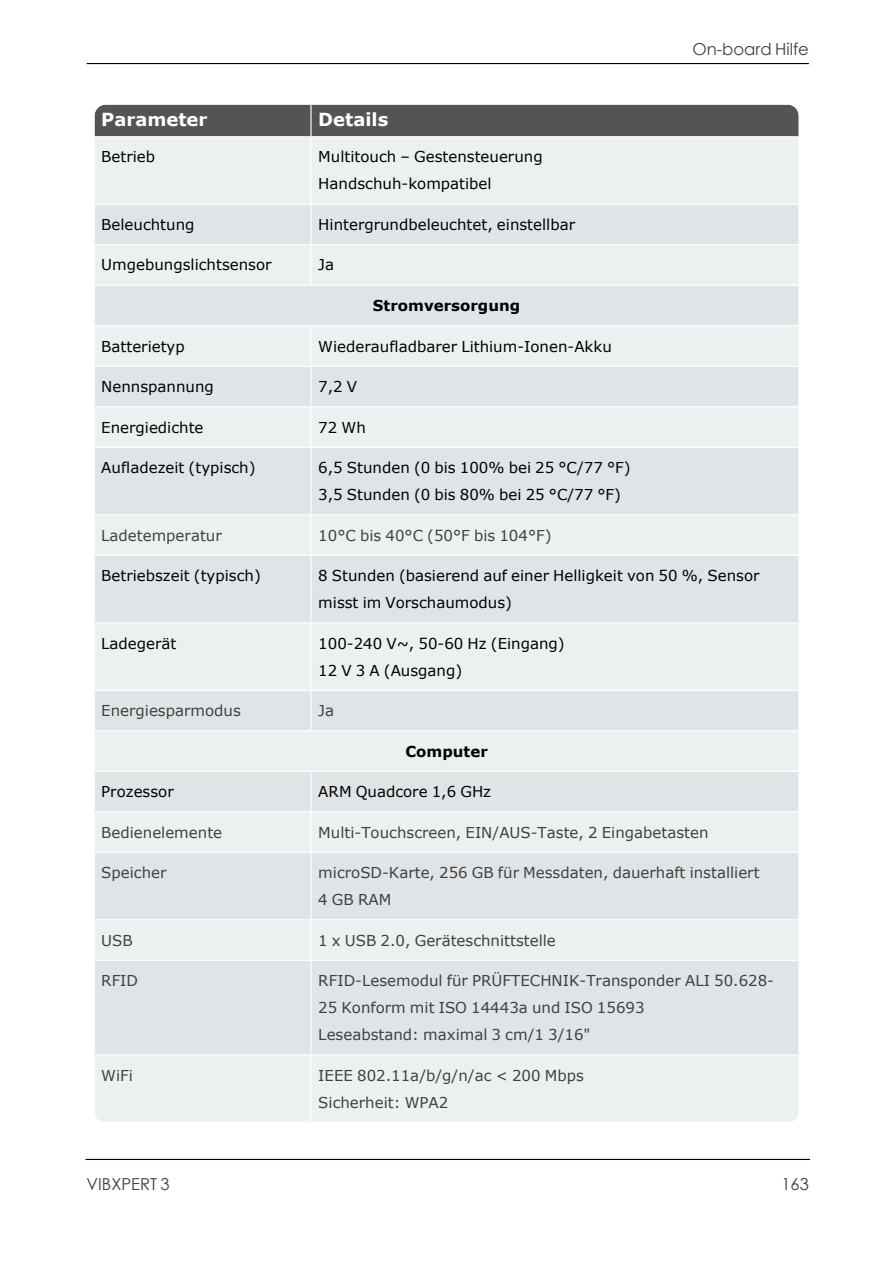
<style>
.page{position:relative;width:893px;height:1263px;background:#fff}
.page>*{position:absolute;margin:0;border:0;box-sizing:border-box;transform-origin:0 0}
.t1{font:700 18px "Verdana";color:#fff}
.t2{font:16.5px "Century Gothic";color:#404040}
.t3{font:15px/27px "Verdana";color:#000}
.t4{font:15px/27px "Verdana";color:#404040}
.t5{font:700 15px "Verdana";color:#000}
</style>
<div class="page">
<hr style="left:86px;top:1159px;width:724px;height:1px;background:#000">
<hr style="left:87px;top:63px;width:722px;height:1px;background:#000">
<div style="left:312px;top:105px;width:487px;height:32px;background:#545454"></div>
<div style="left:312px;top:137px;width:487px;height:68px;background:#edf0f1"></div>
<div style="left:312px;top:205px;width:487px;height:40px;background:#e1e4e6"></div>
<div style="left:312px;top:245px;width:487px;height:41px;background:#edf0f1"></div>
<div style="left:94px;top:286px;width:705px;height:40px;background:#e1e4e6"></div>
<div style="left:312px;top:326px;width:487px;height:41px;background:#edf0f1"></div>
<div style="left:312px;top:367px;width:487px;height:40px;background:#e1e4e6"></div>
<div style="left:312px;top:407px;width:487px;height:41px;background:#edf0f1"></div>
<div style="left:312px;top:448px;width:487px;height:67px;background:#e1e4e6"></div>
<div style="left:312px;top:515px;width:487px;height:41px;background:#edf0f1"></div>
<div style="left:312px;top:556px;width:487px;height:67px;background:#e1e4e6"></div>
<div style="left:312px;top:623px;width:487px;height:68px;background:#edf0f1"></div>
<div style="left:312px;top:691px;width:487px;height:40px;background:#e1e4e6"></div>
<div style="left:94px;top:731px;width:705px;height:41px;background:#edf0f1"></div>
<div style="left:312px;top:772px;width:487px;height:40px;background:#e1e4e6"></div>
<div style="left:312px;top:812px;width:487px;height:41px;background:#edf0f1"></div>
<div style="left:312px;top:853px;width:487px;height:67px;background:#e1e4e6"></div>
<div style="left:312px;top:920px;width:487px;height:41px;background:#edf0f1"></div>
<div style="left:312px;top:961px;width:487px;height:94px;background:#e1e4e6"></div>
<div style="left:312px;top:1055px;width:487px;height:68px;background:#edf0f1"></div>
<hr style="left:312px;top:136px;width:487px;height:1px;background:#fff">
<hr style="left:312px;top:204px;width:487px;height:1px;background:#fff">
<hr style="left:312px;top:244px;width:487px;height:1px;background:#fff">
<svg style="left:94px;top:105px;width:218px;height:180px;background:#d0d3d4"></svg>
<hr style="left:312px;top:285px;width:487px;height:1px;background:#fff">
<hr style="left:95px;top:325px;width:704px;height:1px;background:#fff">
<hr style="left:312px;top:366px;width:487px;height:1px;background:#fff">
<hr style="left:312px;top:406px;width:487px;height:1px;background:#fff">
<hr style="left:312px;top:447px;width:487px;height:1px;background:#fff">
<hr style="left:312px;top:514px;width:487px;height:1px;background:#fff">
<hr style="left:312px;top:555px;width:487px;height:1px;background:#fff">
<hr style="left:312px;top:622px;width:487px;height:1px;background:#fff">
<hr style="left:312px;top:690px;width:487px;height:1px;background:#fff">
<svg style="left:94px;top:325px;width:218px;height:405px;background:#e7eaeb"></svg>
<hr style="left:312px;top:730px;width:487px;height:1px;background:#fff">
<hr style="left:95px;top:771px;width:704px;height:1px;background:#fff">
<hr style="left:312px;top:811px;width:487px;height:1px;background:#fff">
<hr style="left:312px;top:852px;width:487px;height:1px;background:#fff">
<hr style="left:312px;top:919px;width:487px;height:1px;background:#fff">
<hr style="left:312px;top:960px;width:487px;height:1px;background:#fff">
<hr style="left:312px;top:1054px;width:487px;height:1px;background:#fff">
<svg style="left:94px;top:771px;width:218px;height:351px;background:#e6e9eb"></svg>
<hr style="left:312px;top:1122px;width:487px;height:1px;background:#fff">
<p class="t2" style="left:692px;top:42px;width:118px">On-board Hilfe</p>
<p class="t1" style="left:101px;top:112px;width:108px">Parameter</p>
<p class="t1" style="left:318px;top:112px;width:72px">Details</p>
<p class="t3" style="left:101px;top:145px;width:55px">Betrieb</p>
<p class="t3" style="left:318px;top:145px;width:226px">Multitouch – Gestensteuerung<br>Handschuh-kompatibel</p>
<p class="t3" style="left:101px;top:212px;width:95px">Beleuchtung</p>
<p class="t3" style="left:318px;top:212px;width:258px">Hintergrundbeleuchtet, einstellbar</p>
<p class="t3" style="left:101px;top:253px;width:172px">Umgebungslichtsensor</p>
<p class="t3" style="left:318px;top:253px;width:17px">Ja</p>
<p class="t5" style="left:373px;top:300px;width:149px">Stromversorgung</p>
<p class="t3" style="left:101px;top:334px;width:85px">Batterietyp</p>
<p class="t3" style="left:318px;top:334px;width:295px">Wiederaufladbarer Lithium-Ionen-Akku</p>
<p class="t3" style="left:101px;top:374px;width:114px">Nennspannung</p>
<p class="t3" style="left:318px;top:374px;width:40px">7,2 V</p>
<p class="t3" style="left:101px;top:415px;width:104px">Energiedichte</p>
<p class="t3" style="left:318px;top:415px;width:49px">72 Wh</p>
<p class="t3" style="left:101px;top:455px;width:156px">Aufladezeit (typisch)</p>
<p class="t3" style="left:318px;top:455px;width:314px">6,5 Stunden (0 bis 100% bei 25 °C/77 °F)<br>3,5 Stunden (0 bis 80% bei 25 °C/77 °F)</p>
<p class="t4" style="left:101px;top:523px;width:122px">Ladetemperatur</p>
<p class="t4" style="left:318px;top:523px;width:235px">10°C bis 40°C (50°F bis 104°F)</p>
<p class="t3" style="left:101px;top:563px;width:161px">Betriebszeit (typisch)</p>
<p class="t3" style="left:318px;top:563px;width:443px">8 Stunden (basierend auf einer Helligkeit von 50 %, Sensor misst im Vorschaumodus)</p>
<p class="t3" style="left:101px;top:631px;width:77px">Ladegerät</p>
<p class="t3" style="left:318px;top:631px;width:248px">100-240 V~, 50-60 Hz (Eingang)<br>12 V 3 A (Ausgang)</p>
<p class="t4" style="left:101px;top:698px;width:141px">Energiesparmodus</p>
<p class="t4" style="left:318px;top:698px;width:17px">Ja</p>
<p class="t5" style="left:405px;top:745px;width:84px">Computer</p>
<p class="t3" style="left:101px;top:779px;width:74px">Prozessor</p>
<p class="t3" style="left:318px;top:779px;width:174px">ARM Quadcore 1,6 GHz</p>
<p class="t4" style="left:101px;top:820px;width:122px">Bedienelemente</p>
<p class="t4" style="left:318px;top:820px;width:392px">Multi-Touchscreen, EIN/AUS-Taste, 2 Eingabetasten</p>
<p class="t4" style="left:101px;top:860px;width:67px">Speicher</p>
<p class="t4" style="left:318px;top:860px;width:443px">microSD-Karte, 256 GB für Messdaten, dauerhaft installiert<br>4 GB RAM</p>
<p class="t4" style="left:101px;top:928px;width:33px">USB</p>
<p class="t4" style="left:318px;top:928px;width:239px">1 x USB 2.0, Geräteschnittstelle</p>
<p class="t4" style="left:101px;top:968px;width:38px">RFID</p>
<p class="t4" style="left:318px;top:968px;width:457px">RFID-Lesemodul für PRÜFTECHNIK-Transponder ALI 50.628-<br>25 Konform mit ISO 14443a und ISO 15693<br>Leseabstand: maximal 3 cm/1 3/16"</p>
<p class="t4" style="left:101px;top:1063px;width:33px">WiFi</p>
<p class="t4" style="left:318px;top:1063px;width:267px">IEEE 802.11a/b/g/n/ac &lt; 200 Mbps<br>Sicherheit: WPA2</p>
<p class="t2" style="left:87px;top:1178px;width:84px">VIBXPERT 3</p>
<p class="t2" style="left:781px;top:1178px;width:29px">163</p>
</div>
